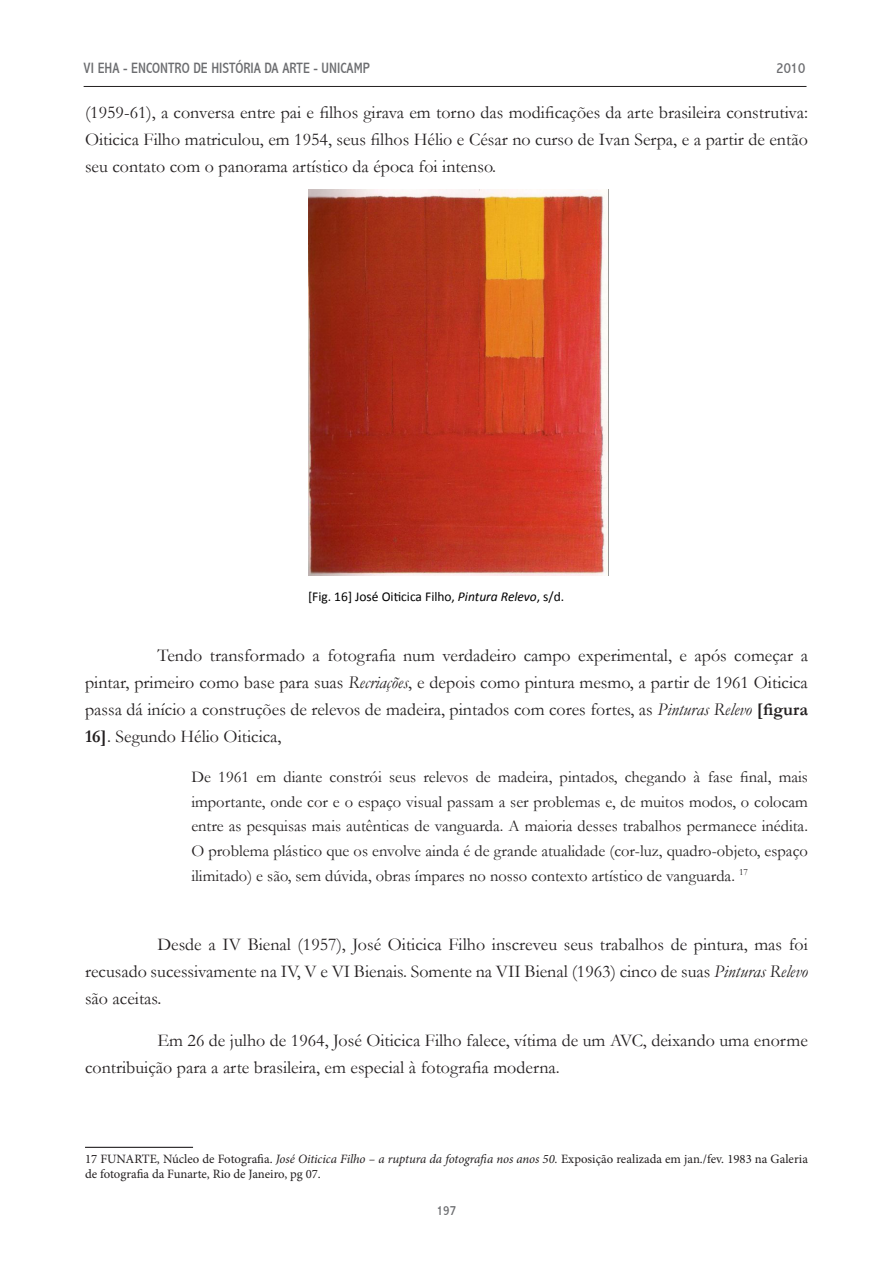
<style>
.page{position:relative;width:893px;height:1263px;background:#fff}
.page>*{position:absolute;margin:0;border:0;box-sizing:border-box;transform-origin:0 0}
.Texto{font:18px/27px "Garamond";color:#231f20;text-align:justify}
.FootNote{font:18px/27px "Garamond";color:#231f20;text-align:justify}
.citaçâo{font:16.5px/24.8px "Garamond";color:#231f20;text-align:justify}
.t1{font:condensed 15px "Abadi";color:#6c6d70}
.Footnote_text{font:13.5px "Calibri";color:#000}
.t2{font:condensed 13.5px "Abadi";color:#6c6d70}
.FootNote-2{font:12.75px/15.3px "Minion Pro";color:#231f20}
.s1{font-style:italic}
.s2{font-weight:700}
</style>
<div class="page">
<hr style="left:84px;top:86px;width:722px;height:1px;background:#231f20">
<hr style="left:85px;top:1147px;width:108px;height:1px;background:#231f20">
<img style="left:308px;top:189px;width:300px;height:386px">
<p class="t1" style="left:84px;top:59px;width:288px">VI EHA - ENCONTRO DE HISTÓRIA DA ARTE - UNICAMP</p>
<p class="t1" style="left:777px;top:59px;width:30px">2010</p>
<p class="FootNote" style="left:85px;top:98px;width:724px">(1959-61), a conversa entre pai e filhos girava em torno das modificações da arte brasileira construtiva:<br>Oiticica Filho matriculou, em 1954, seus filhos Hélio e César no curso de Ivan Serpa, e a partir de então seu contato com o panorama artístico da época foi intenso.</p>
<p class="Footnote_text" style="left:308px;top:588px;width:258px">[Fig. 16] José Oiticica Filho, <span class="s1">Pintura Relevo</span>, s/d.</p>
<p class="Texto" style="left:85px;top:641px;width:724px;text-indent:72px">Tendo transformado a fotografia num verdadeiro campo experimental, e após começar a pintar, primeiro como base para suas <span class="s1">Recriações</span>, e depois como pintura mesmo, a partir de 1961 Oiticica passa dá início a construções de relevos de madeira, pintados com cores fortes, as <span class="s1">Pinturas Relevo</span> <span class="s2">[figura 16]</span>. Segundo Hélio Oiticica,</p>
<p class="citaçâo" style="left:191px;top:764px;width:618px">De 1961 em diante constrói seus relevos de madeira, pintados, chegando à fase final, mais importante, onde cor e o espaço visual passam a ser problemas e, de muitos modos, o colocam entre as pesquisas mais autênticas de vanguarda. A maioria desses trabalhos permanece inédita.<br>O problema plástico que os envolve ainda é de grande atualidade (cor-luz, quadro-objeto, espaço ilimitado) e são, sem dúvida, obras ímpares no nosso contexto artístico de vanguarda. <sup>17</sup></p>
<p class="Texto" style="left:85px;top:931px;width:724px;text-indent:72px">Desde a IV Bienal (1957), José Oiticica Filho inscreveu seus trabalhos de pintura, mas foi recusado sucessivamente na IV, V e VI Bienais. Somente na VII Bienal (1963) cinco de suas <span class="s1">Pinturas Relevo </span>são aceitas.</p>
<p class="Texto" style="left:85px;top:1027px;width:724px;text-indent:72px">Em 26 de julho de 1964, José Oiticica Filho falece, vítima de um AVC, deixando uma enorme contribuição para a arte brasileira, em especial à fotografia moderna.</p>
<p class="FootNote-2" style="left:85px;top:1151px;width:724px">17 FUNARTE, Núcleo de Fotografia. <span class="s1">José Oiticica Filho – a ruptura da fotografia nos anos 50.</span> Exposição realizada em jan./fev. 1983 na Galeria de fotografia da Funarte, Rio de Janeiro, pg 07.</p>
<p class="t2" style="left:437px;top:1202px;width:21px">197</p>
</div>
